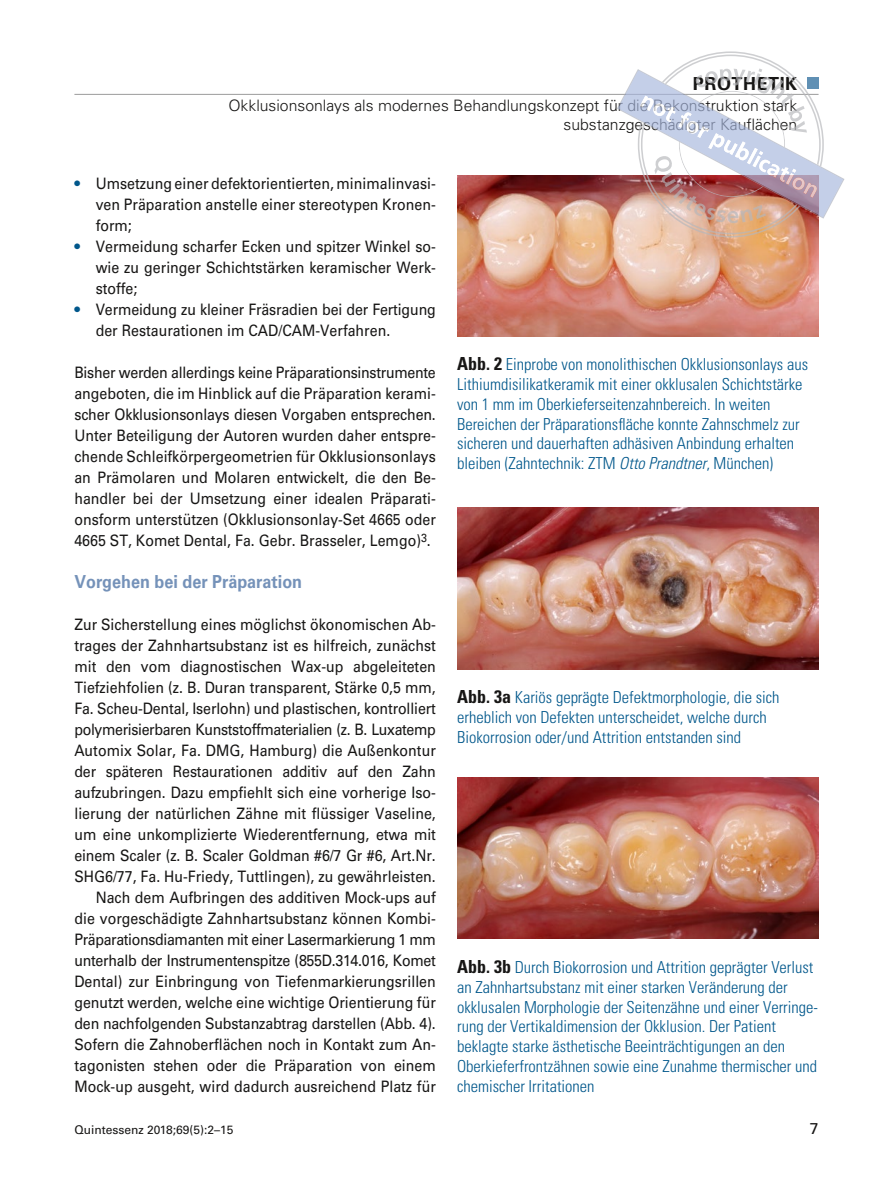
<style>
.page{position:relative;width:893px;height:1191px;background:#fff}
.page>*{position:absolute;margin:0;border:0;box-sizing:border-box;transform-origin:0 0}
.t1{font:700 18px "Univers LT Std";color:#7592b9;scale:.9 1}
.t2{font:700 18px "Univers LT Std";letter-spacing:.03em;color:#171615}
.t3{font:300 condensed 16.5px/19.8px "Univers LT Std";color:#00578b}
.t4{font:15.75px/21px "Univers LT Std";color:#171615;text-align:justify;scale:.9 1}
.t5{font:300 15.75px/18.9px "Univers LT Std";color:#171615;text-align:right}
.t6{font:15.75px "Univers LT Std";color:#171615}
.t7{font:12px "Univers LT Std";color:#171615}
.s1{color:#00578b}
.s2{font-weight:700;font-size:18px;color:#171615}
.s3{font-style:italic}
</style>
<div class="page">
<hr style="left:74px;top:94px;width:745px;height:1px;background:#9c9c9c">
<img style="left:457px;top:175px;width:362px;height:161px">
<img style="left:457px;top:507px;width:362px;height:162px">
<img style="left:457px;top:777px;width:362px;height:162px">
<svg style="left:617px;top:51px;width:227px;height:186px"></svg>
<p class="t2" style="left:693px;top:73px;width:106px">PROTHETIK</p>
<p class="t5" style="left:228px;top:96px;width:570px">Okklusionsonlays als modernes Behandlungskonzept für die Rekonstruktion stark substanzgeschädigter Kauflächen</p>
<p class="t4" style="left:96px;top:173px;width:379px;text-indent:-21px"><span class="s1">•</span> Umsetzung einer defektorientierten, minimalinvasi&shy;ven Präparation anstelle einer stereotypen Kronen&shy;form;</p>
<p class="t4" style="left:96px;top:236px;width:379px;text-indent:-21px"><span class="s1">•</span> Vermeidung scharfer Ecken und spitzer Winkel so&shy;wie zu geringer Schichtstärken keramischer Werk&shy;stoffe;</p>
<p class="t4" style="left:96px;top:299px;width:379px;text-indent:-21px"><span class="s1">•</span> Vermeidung zu kleiner Fräsradien bei der Fertigung der Restaurationen im CAD/CAM-Verfahren.</p>
<p class="t4" style="left:74px;top:362px;width:403px">Bisher werden allerdings keine Präparationsinstrumente angeboten, die im Hinblick auf die Präparation kerami&shy;scher Okklusionsonlays diesen Vorgaben entsprechen.<br>Unter Beteiligung der Autoren wurden daher entspre&shy;chende Schleifkörpergeometrien für Okklusionsonlays an Prämolaren und Molaren entwickelt, die den Be&shy;handler bei der Umsetzung einer idealen Präparati&shy;onsform unterstützen (Okklusionsonlay-Set 4665 oder 4665 ST, Komet Dental, Fa. Gebr. Brasseler, Lemgo)<sup>3</sup>.</p>
<p class="t1" style="left:74px;top:571px;width:255px">Vorgehen bei der Präparation</p>
<p class="t4" style="left:74px;top:614px;width:403px;text-align:right">Zur Sicherstellung eines möglichst ökonomischen Ab&shy;trages der Zahnhartsubstanz ist es hilfreich, zunächst mit den vom diagnostischen Wax-up abgeleiteten Tiefziehfolien (z. B. Duran transparent, Stärke 0,5 mm, Fa. Scheu-Dental, Iserlohn) und plastischen, kontrolliert polymerisierbaren Kunststoffmaterialien (z. B. Luxatemp Automix Solar, Fa. DMG, Hamburg) die Außenkontur der späteren Restaurationen additiv auf den Zahn aufzubringen. Dazu empfiehlt sich eine vorherige Iso&shy;lierung der natürlichen Zähne mit flüssiger Vaseline, um eine unkomplizierte Wiederentfernung, etwa mit einem Scaler (z. B. Scaler Goldman #6/7 Gr #6, Art.Nr.<br>SHG6/77, Fa. Hu-Friedy, Tuttlingen), zu gewährleisten.<br>Nach dem Aufbringen des additiven Mock-ups auf die vorgeschädigte Zahnhartsubstanz können Kombi-Präparationsdiamanten mit einer Lasermarkierung 1 mm unterhalb der Instrumentenspitze (855D.314.016, Komet Dental) zur Einbringung von Tiefenmarkierungsrillen genutzt werden, welche eine wichtige Orientierung für den nachfolgenden Substanzabtrag darstellen (Abb. 4).<br>Sofern die Zahnoberflächen noch in Kontakt zum An&shy;tagonisten stehen oder die Präparation von einem Mock-up ausgeht, wird dadurch ausreichend Platz für</p>
<p class="t3" style="left:457px;top:354px;width:352px"><span class="s2">Abb. 2</span> Einprobe von monolithischen Okklusionsonlays aus Lithiumdisilikatkeramik mit einer okklusalen Schichtstärke von 1 mm im Oberkieferseitenzahnbereich. In weiten Bereichen der Präparationsfläche konnte Zahnschmelz zur sicheren und dauerhaften adhäsiven Anbindung erhalten bleiben (Zahntechnik: ZTM <span class="s3">Otto Prandtner</span>, München)</p>
<p class="t3" style="left:457px;top:687px;width:324px"><span class="s2">Abb. 3a</span> Kariös geprägte Defektmorphologie, die sich erheblich von Defekten unterscheidet, welche durch<br>Biokorrosion oder/und Attrition entstanden sind</p>
<p class="t3" style="left:457px;top:957px;width:362px"><span class="s2">Abb. 3b</span> Durch Biokorrosion und Attrition geprägter Verlust an Zahnhartsubstanz mit einer starken Veränderung der okklusalen Morphologie der Seitenzähne und einer Verringe&shy;rung der Vertikaldimension der Okklusion. Der Patient beklagte starke ästhetische Beeinträchtigungen an den Oberkieferfrontzähnen sowie eine Zunahme thermischer und chemischer Irritationen</p>
<p class="t7" style="left:74px;top:1123px;width:161px">Quintessenz 2018;69(5):2–15</p>
<p class="t6" style="left:810px;top:1119px;width:10px">7</p>
</div>
